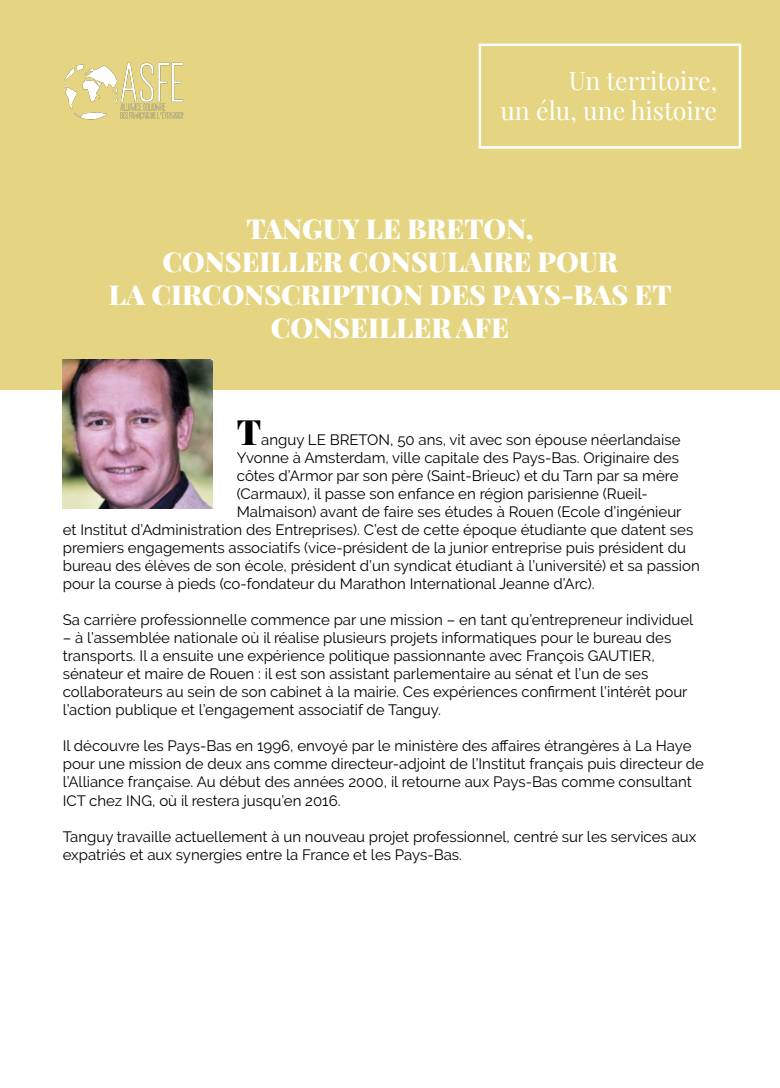
<style>
.page{position:relative;width:780px;height:1088px;background:#fff}
.page>*{position:absolute;margin:0;border:0;box-sizing:border-box;transform-origin:0 0}
.txt_courant{font:900 35px "Playfair Display";color:#000}
.Style_de_paragraphe{font:900 27.5px/33px "Playfair Display";color:#fff;text-align:center}
.t1{font:25px/30px "Playfair Display";color:#fff;text-align:right}
.txt_courant-2{font:15px/18px "Raleway";color:#000}
</style>
<div class="page">
<div style="left:0;top:0;width:780px;height:390px;background:#e5d582"></div>
<img style="left:63px;top:62px;width:121px;height:58px">
<div style="left:478px;top:44px;width:263px;height:105px;border:2px solid #fff"></div>
<img style="left:63px;top:359px;width:149px;height:149px">
<h3 class="t1" style="left:500px;top:64px;width:218px">Un territoire,<br>un élu, une histoire</h3>
<p class="Style_de_paragraphe" style="left:246px;top:210px;width:289px">TANGUY LE BRETON,</p>
<p class="Style_de_paragraphe" style="left:162px;top:243px;width:457px">CONSEILLER CONSULAIRE POUR</p>
<p class="Style_de_paragraphe" style="left:109px;top:276px;width:564px">LA CIRCONSCRIPTION DES PAYS-BAS ET<br>CONSEILLER AFE</p>
<p class="txt_courant" style="left:237px;top:405px;width:26px">T</p>
<p class="txt_courant-2" style="left:261px;top:431px;width:420px">anguy LE BRETON, 50 ans, vit avec son épouse néerlandaise</p>
<p class="txt_courant-2" style="left:237px;top:449px;width:443px">Yvonne à Amsterdam, ville capitale des Pays-Bas. Originaire des</p>
<p class="txt_courant-2" style="left:237px;top:467px;width:443px">côtes d’Armor par son père (Saint-Brieuc) et du Tarn par sa mère</p>
<p class="txt_courant-2" style="left:237px;top:485px;width:412px">(Carmaux), il passe son enfance en région parisienne (Rueil-</p>
<p class="txt_courant-2" style="left:237px;top:503px;width:446px">Malmaison) avant de faire ses études à Rouen (Ecole d’ingénieur</p>
<p class="txt_courant-2" style="left:63px;top:521px;width:632px">et Institut d’Administration des Entreprises). C’est de cette époque étudiante que datent ses</p>
<p class="txt_courant-2" style="left:63px;top:539px;width:624px">premiers engagements associatifs (vice-président de la junior entreprise puis président du</p>
<p class="txt_courant-2" style="left:63px;top:557px;width:638px">bureau des élèves de son école, président d’un syndicat étudiant à l’université) et sa passion</p>
<p class="txt_courant-2" style="left:63px;top:575px;width:533px">pour la course à pieds (co-fondateur du Marathon International Jeanne d’Arc).</p>
<p class="txt_courant-2" style="left:63px;top:611px;width:632px">Sa carrière professionnelle commence par une mission – en tant qu’entrepreneur individuel</p>
<p class="txt_courant-2" style="left:63px;top:629px;width:626px">– à l’assemblée nationale où il réalise plusieurs projets informatiques pour le bureau des transports. Il a ensuite une expérience politique passionnante avec François GAUTIER, sénateur et maire de Rouen : il est son assistant parlementaire au sénat et l’un de ses collaborateurs au sein de son cabinet à la mairie. Ces expériences confirment l’intérêt pour l’action publique et l’engagement associatif de Tanguy.</p>
<p class="txt_courant-2" style="left:63px;top:737px;width:642px">Il découvre les Pays-Bas en 1996, envoyé par le ministère des affaires étrangères à La Haye pour une mission de deux ans comme directeur-adjoint de l’Institut français puis directeur de l’Alliance française. Au début des années 2000, il retourne aux Pays-Bas comme consultant ICT chez ING, où il restera jusqu’en 2016.</p>
<p class="txt_courant-2" style="left:63px;top:827px;width:635px">Tanguy travaille actuellement à un nouveau projet professionnel, centré sur les services aux expatriés et aux synergies entre la France et les Pays-Bas.</p>
</div>
